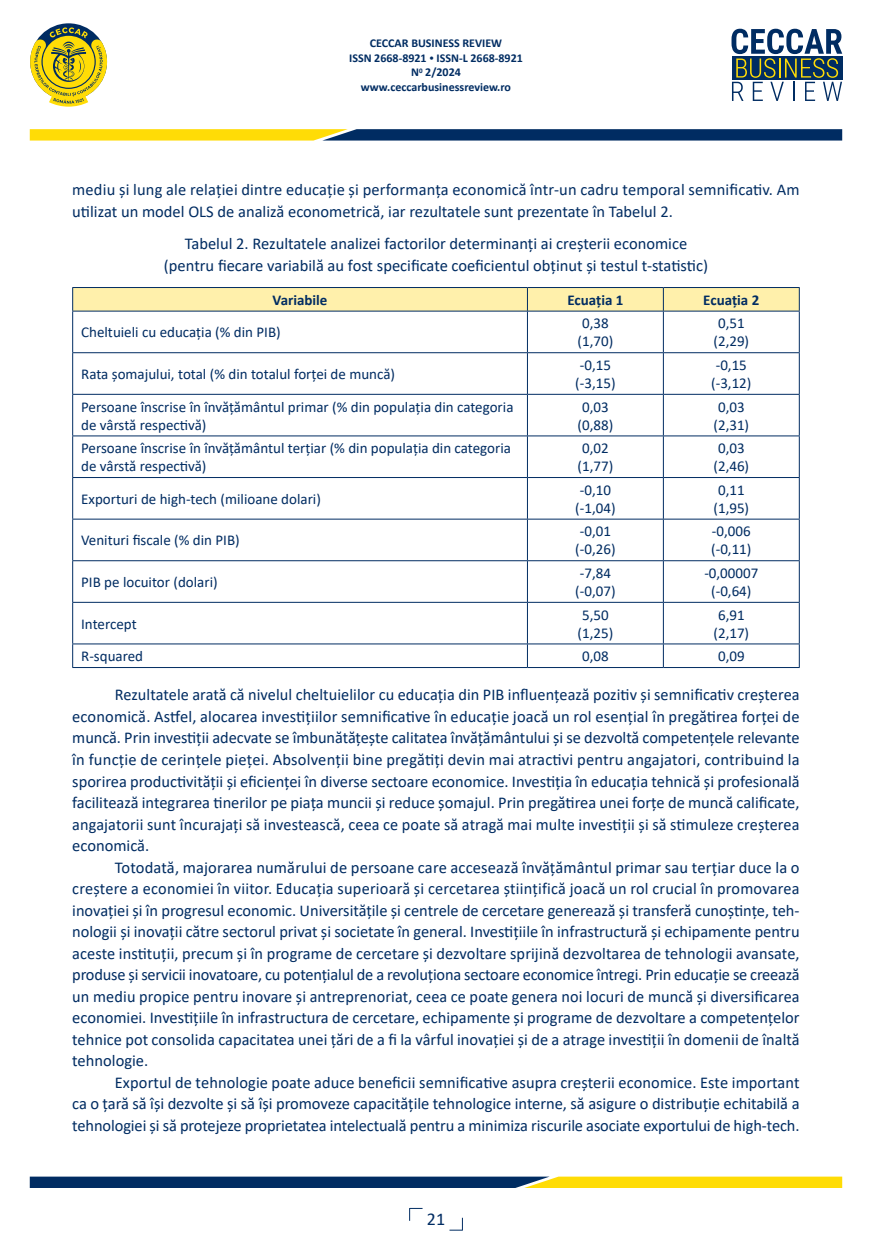
<style>
.page{position:relative;width:872px;height:1255px;background:#fff}
.page>*{position:absolute;margin:0;border:0;box-sizing:border-box;transform-origin:0 0}
.t1{font:18px "Calibri";color:#002c62}
.t2{font:16.5px/21.5px "Calibri";color:#002c62;text-align:justify}
.t3{font:15px/18px "Calibri";color:#002c62;text-align:center}
.t4{font:700 15px "Calibri";color:#002c62}
.t5{font:700 12px/14.4px "Calibri";color:#002c62;text-align:center}
.s1{font-size:9px}
</style>
<div class="page">
<svg style="left:449px;top:1217px;width:14px;height:13px"></svg>
<svg style="left:731px;top:29px;width:111px;height:72px"></svg>
<svg style="left:30px;top:129px;width:812px;height:11px;background:#647144"></svg>
<svg style="left:30px;top:27px;width:77px;height:80px"></svg>
<svg style="left:30px;top:1176px;width:812px;height:11px;background:#69774c"></svg>
<svg style="left:409px;top:1207px;width:13px;height:13px"></svg>
<svg style="left:73px;top:312px;width:726px;height:355px"></svg>
<svg style="left:72px;top:287px;width:728px;height:24px;background:#efe3a6"></svg>
<hr style="left:72px;top:311px;width:455px;height:1px;background:#002c62">
<hr style="left:72px;top:311px;width:1px;height:41px;background:#002c62">
<hr style="left:527px;top:311px;width:136px;height:1px;background:#002c62">
<hr style="left:527px;top:311px;width:1px;height:41px;background:#002c62">
<hr style="left:663px;top:311px;width:136px;height:1px;background:#002c62">
<hr style="left:663px;top:311px;width:1px;height:41px;background:#002c62">
<hr style="left:799px;top:311px;width:1px;height:41px;background:#002c62">
<hr style="left:72px;top:352px;width:455px;height:1px;background:#002c62">
<hr style="left:72px;top:353px;width:1px;height:41px;background:#002c62">
<hr style="left:527px;top:352px;width:136px;height:1px;background:#002c62">
<hr style="left:527px;top:353px;width:1px;height:41px;background:#002c62">
<hr style="left:663px;top:352px;width:136px;height:1px;background:#002c62">
<hr style="left:663px;top:353px;width:1px;height:41px;background:#002c62">
<hr style="left:799px;top:353px;width:1px;height:41px;background:#002c62">
<hr style="left:72px;top:394px;width:455px;height:1px;background:#002c62">
<hr style="left:72px;top:394px;width:1px;height:41px;background:#002c62">
<hr style="left:527px;top:394px;width:136px;height:1px;background:#002c62">
<hr style="left:527px;top:394px;width:1px;height:41px;background:#002c62">
<hr style="left:663px;top:394px;width:136px;height:1px;background:#002c62">
<hr style="left:663px;top:394px;width:1px;height:41px;background:#002c62">
<hr style="left:799px;top:394px;width:1px;height:41px;background:#002c62">
<hr style="left:72px;top:435px;width:455px;height:1px;background:#002c62">
<hr style="left:72px;top:436px;width:1px;height:41px;background:#002c62">
<hr style="left:527px;top:435px;width:136px;height:1px;background:#002c62">
<hr style="left:527px;top:436px;width:1px;height:41px;background:#002c62">
<hr style="left:663px;top:435px;width:136px;height:1px;background:#002c62">
<hr style="left:663px;top:436px;width:1px;height:41px;background:#002c62">
<hr style="left:799px;top:436px;width:1px;height:41px;background:#002c62">
<hr style="left:72px;top:477px;width:455px;height:1px;background:#002c62">
<hr style="left:72px;top:478px;width:1px;height:40px;background:#002c62">
<hr style="left:527px;top:477px;width:136px;height:1px;background:#002c62">
<hr style="left:527px;top:478px;width:1px;height:40px;background:#002c62">
<hr style="left:663px;top:477px;width:136px;height:1px;background:#002c62">
<hr style="left:663px;top:478px;width:1px;height:40px;background:#002c62">
<hr style="left:799px;top:478px;width:1px;height:40px;background:#002c62">
<hr style="left:72px;top:518px;width:455px;height:1px;background:#002c62">
<hr style="left:72px;top:519px;width:1px;height:41px;background:#002c62">
<hr style="left:527px;top:518px;width:136px;height:1px;background:#002c62">
<hr style="left:527px;top:519px;width:1px;height:41px;background:#002c62">
<hr style="left:663px;top:518px;width:136px;height:1px;background:#002c62">
<hr style="left:663px;top:519px;width:1px;height:41px;background:#002c62">
<hr style="left:799px;top:519px;width:1px;height:41px;background:#002c62">
<hr style="left:72px;top:560px;width:455px;height:1px;background:#002c62">
<hr style="left:72px;top:561px;width:1px;height:41px;background:#002c62">
<hr style="left:527px;top:560px;width:136px;height:1px;background:#002c62">
<hr style="left:527px;top:561px;width:1px;height:41px;background:#002c62">
<hr style="left:663px;top:560px;width:136px;height:1px;background:#002c62">
<hr style="left:663px;top:561px;width:1px;height:41px;background:#002c62">
<hr style="left:799px;top:561px;width:1px;height:41px;background:#002c62">
<hr style="left:72px;top:602px;width:455px;height:1px;background:#002c62">
<hr style="left:72px;top:602px;width:1px;height:41px;background:#002c62">
<hr style="left:527px;top:602px;width:136px;height:1px;background:#002c62">
<hr style="left:527px;top:602px;width:1px;height:41px;background:#002c62">
<hr style="left:663px;top:602px;width:136px;height:1px;background:#002c62">
<hr style="left:663px;top:602px;width:1px;height:41px;background:#002c62">
<hr style="left:799px;top:602px;width:1px;height:41px;background:#002c62">
<hr style="left:72px;top:643px;width:455px;height:1px;background:#002c62">
<svg style="left:72px;top:644px;width:1px;height:23px"></svg>
<hr style="left:527px;top:643px;width:136px;height:1px;background:#002c62">
<svg style="left:527px;top:644px;width:1px;height:23px"></svg>
<hr style="left:663px;top:643px;width:136px;height:1px;background:#002c62">
<svg style="left:663px;top:644px;width:1px;height:23px"></svg>
<svg style="left:799px;top:644px;width:1px;height:23px"></svg>
<hr style="left:72px;top:667px;width:455px;height:1px;background:#002c62">
<hr style="left:527px;top:667px;width:136px;height:1px;background:#002c62">
<hr style="left:663px;top:667px;width:136px;height:1px;background:#002c62">
<p class="t5" style="left:349px;top:36px;width:175px">CECCAR BUSINESS REVIEW<br>ISSN 2668-8921 <span class="s1">•</span> ISSN-L 2668-8921<br>N<sup>0</sup> 2/2024 www.ceccarbusinessreview.ro</p>
<p class="t2" style="left:72px;top:179px;width:729px">mediu și lung ale relației dintre educație și performanța economică într-un cadru temporal semnificativ. Am utilizat un model OLS de analiză econometrică, iar rezultatele sunt prezentate în Tabelul 2.</p>
<p class="t2" style="left:164px;top:232px;width:545px;text-align:center">Tabelul 2. Rezultatele analizei factorilor determinanți ai creșterii economice (pentru fiecare variabilă au fost specificate coeficientul obținut și testul t-statistic)</p>
<p class="t4" style="left:273px;top:289px;width:56px">Variabile</p>
<p class="t4" style="left:567px;top:289px;width:58px">Ecuația 1</p>
<p class="t4" style="left:703px;top:289px;width:58px">Ecuația 2</p>
<p class="t3" style="left:81px;top:323px;width:201px">Cheltuieli cu educația (% din PIB)</p>
<p class="t3" style="left:577px;top:314px;width:37px">0,38 (1,70)</p>
<p class="t3" style="left:713px;top:314px;width:37px">0,51 (2,29)</p>
<p class="t3" style="left:81px;top:364px;width:315px">Rata șomajului, total (% din totalul forței de muncă)</p>
<p class="t3" style="left:575px;top:355px;width:42px">-0,15 (-3,15)</p>
<p class="t3" style="left:711px;top:355px;width:42px">-0,15 (-3,12)</p>
<p class="t3" style="left:81px;top:397px;width:434px;text-align:left">Persoane înscrise în învățământul primar (% din populația din categoria de vârstă respectivă)</p>
<p class="t3" style="left:577px;top:397px;width:37px">0,03 (0,88)</p>
<p class="t3" style="left:713px;top:397px;width:37px">0,03 (2,31)</p>
<p class="t3" style="left:81px;top:439px;width:431px;text-align:left">Persoane înscrise în învățământul terțiar (% din populația din categoria de vârstă respectivă)</p>
<p class="t3" style="left:577px;top:439px;width:37px">0,02 (1,77)</p>
<p class="t3" style="left:713px;top:439px;width:37px">0,03 (2,46)</p>
<p class="t3" style="left:81px;top:489px;width:241px">Exporturi de high-tech (milioane dolari)</p>
<p class="t3" style="left:575px;top:480px;width:42px">-0,10 (-1,04)</p>
<p class="t3" style="left:713px;top:480px;width:37px">0,11 (1,95)</p>
<p class="t3" style="left:81px;top:531px;width:160px">Venituri fiscale (% din PIB)</p>
<p class="t3" style="left:575px;top:522px;width:42px">-0,01 (-0,26)</p>
<p class="t3" style="left:711px;top:522px;width:42px;text-align:left">-0,006 (-0,11)</p>
<p class="t3" style="left:81px;top:572px;width:138px">PIB pe locuitor (dolari)</p>
<p class="t3" style="left:575px;top:563px;width:42px">-7,84 (-0,07)</p>
<p class="t3" style="left:704px;top:563px;width:55px">-0,00007 (-0,64)</p>
<p class="t3" style="left:81px;top:614px;width:57px">Intercept</p>
<p class="t3" style="left:577px;top:605px;width:37px">5,50 (1,25)</p>
<p class="t3" style="left:713px;top:605px;width:37px">6,91 (2,17)</p>
<p class="t3" style="left:81px;top:646px;width:63px">R-squared</p>
<p class="t3" style="left:582px;top:646px;width:28px">0,08</p>
<p class="t3" style="left:718px;top:646px;width:28px">0,09</p>
<p class="t2" style="left:72px;top:683px;width:729px;text-indent:43px">Rezultatele arată că nivelul cheltuielilor cu educația din PIB influențează pozitiv și semnificativ creșterea economică. Astfel, alocarea investițiilor semnificative în educație joacă un rol esențial în pregătirea forței de muncă. Prin investiții adecvate se îmbunătățește calitatea învățământului și se dezvoltă competențele relevante în funcție de cerințele pieței. Absolvenții bine pregătiți devin mai atractivi pentru angajatori, contribuind la sporirea productivității și eficienței în diverse sectoare economice. Investiția în educația tehnică și profesională facilitează integrarea tinerilor pe piața muncii și reduce șomajul. Prin pregătirea unei forțe de muncă calificate, angajatorii sunt încurajați să investească, ceea ce poate să atragă mai multe investiții și să stimuleze creșterea economică.</p>
<p class="t2" style="left:72px;top:856px;width:729px;text-indent:43px">Totodată, majorarea numărului de persoane care accesează învățământul primar sau terțiar duce la o creștere a economiei în viitor. Educația superioară și cercetarea științifică joacă un rol crucial în promovarea inovației și în progresul economic. Universitățile și centrele de cercetare generează și transferă cunoștințe, teh&shy;nologii și inovații către sectorul privat și societate în general. Investițiile în infrastructură și echipamente pentru aceste instituții, precum și în programe de cercetare și dezvoltare sprijină dezvoltarea de tehnologii avansate, produse și servicii inovatoare, cu potențialul de a revoluționa sectoare economice întregi. Prin educație se creează un mediu propice pentru inovare și antreprenoriat, ceea ce poate genera noi locuri de muncă și diversificarea economiei. Investițiile în infrastructura de cercetare, echipamente și programe de dezvoltare a competențelor tehnice pot consolida capacitatea unei țări de a fi la vârful inovației și de a atrage investiții în domenii de înaltă tehnologie.</p>
<p class="t2" style="left:72px;top:1071px;width:729px;text-indent:43px">Exportul de tehnologie poate aduce beneficii semnificative asupra creșterii economice. Este important ca o țară să își dezvolte și să își promoveze capacitățile tehnologice interne, să asigure o distribuție echitabilă a tehnologiei și să protejeze proprietatea intelectuală pentru a minimiza riscurile asociate exportului de high-tech.</p>
<p class="t1" style="left:427px;top:1206px;width:20px">21</p>
</div>
